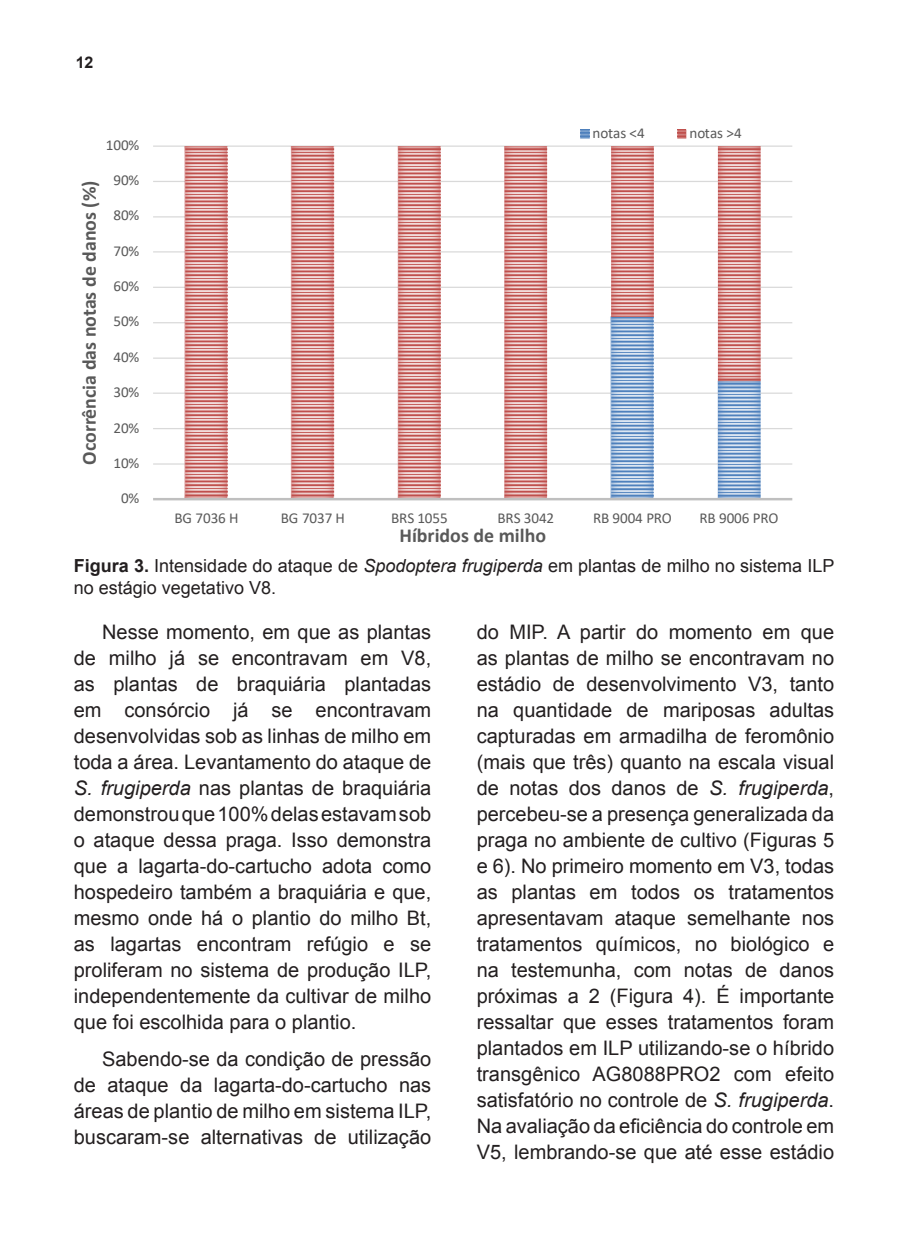
<style>
.page{position:relative;width:908px;height:1248px;background:#fff}
.page>*{position:absolute;margin:0;border:0;box-sizing:border-box;transform-origin:0 0}
.MIOLO{font:20px/26px "Arial";color:#231f20;text-align:justify}
.t1{font:700 19.8px "Calibri";color:#595959}
.FIGURA_LEGENDA{font:18px/21.6px "Arial";color:#231f20}
.t2{font:700 16px "Arial";color:#231f20}
.t3{font:15.2px "Calibri";letter-spacing:-.005em;color:#595959}
.s1{font-weight:700}
.s2{font-style:italic}
</style>
<div class="page">
<hr style="left:153px;top:463px;width:639px;height:1px;background:#d9d9d9">
<hr style="left:153px;top:428px;width:639px;height:1px;background:#d9d9d9">
<hr style="left:153px;top:392px;width:639px;height:2px;background:#d9d9d9">
<hr style="left:153px;top:357px;width:639px;height:2px;background:#d9d9d9">
<hr style="left:153px;top:322px;width:639px;height:1px;background:#d9d9d9">
<hr style="left:153px;top:287px;width:639px;height:1px;background:#d9d9d9">
<hr style="left:153px;top:251px;width:639px;height:1px;background:#d9d9d9">
<hr style="left:153px;top:216px;width:639px;height:1px;background:#d9d9d9">
<hr style="left:153px;top:181px;width:639px;height:1px;background:#d9d9d9">
<hr style="left:153px;top:145px;width:639px;height:2px;background:#d9d9d9">
<img style="left:185px;top:146px;width:575px;height:352px">
<hr style="left:153px;top:498px;width:639px;height:2px;background:#bfbfbf">
<svg style="left:580px;top:129px;width:9px;height:9px"></svg>
<svg style="left:677px;top:129px;width:9px;height:9px"></svg>
<p class="t2" style="left:76px;top:52px;width:19px">12</p>
<p class="t3" style="left:106px;top:134px;width:35px">100%</p>
<p class="t1" style="left:75px;top:465px;width:285px;rotate:-90deg">Ocorrência das notas de danos (%)</p>
<p class="t3" style="left:113px;top:170px;width:27px">90%</p>
<p class="t3" style="left:113px;top:205px;width:27px">80%</p>
<p class="t3" style="left:113px;top:240px;width:27px">70%</p>
<p class="t3" style="left:113px;top:276px;width:27px">60%</p>
<p class="t3" style="left:113px;top:311px;width:27px">50%</p>
<p class="t3" style="left:113px;top:346px;width:27px">40%</p>
<p class="t3" style="left:113px;top:381px;width:27px">30%</p>
<p class="t3" style="left:113px;top:417px;width:27px">20%</p>
<p class="t3" style="left:113px;top:452px;width:27px">10%</p>
<p class="t3" style="left:121px;top:487px;width:20px">0%</p>
<p class="t3" style="left:592px;top:122px;width:54px">notas &lt;4</p>
<p class="t3" style="left:689px;top:122px;width:54px">notas &gt;4</p>
<p class="t3" style="left:174px;top:507px;width:65px">BG 7036 H</p>
<p class="t3" style="left:281px;top:507px;width:65px">BG 7037 H</p>
<p class="t3" style="left:391px;top:507px;width:58px">BRS 1055</p>
<p class="t3" style="left:497px;top:507px;width:58px">BRS 3042</p>
<p class="t3" style="left:592px;top:507px;width:80px">RB 9004 PRO</p>
<p class="t3" style="left:699px;top:507px;width:80px">RB 9006 PRO</p>
<p class="t1" style="left:399px;top:521px;width:148px">Híbridos de milho</p>
<p class="FIGURA_LEGENDA" style="left:74px;top:555px;width:761px"><span class="s1">Figura 3.</span> Intensidade do ataque de <span class="s2">Spodoptera frugiperda</span> em plantas de milho no sistema ILP no estágio vegetativo V8.</p>
<p class="MIOLO" style="left:74px;top:618px;width:359px;text-indent:28px">Nesse momento, em que as plantas de milho já se encontravam em V8, as plantas de braquiária plantadas em consórcio já se encontravam desenvolvidas sob as linhas de milho em toda a área. Levantamento do ataque de <span class="s2">S. frugiperda</span> nas plantas de braquiária demonstrou que 100% delas estavam sob o ataque dessa praga. Isso demonstra que a lagarta-do-cartucho adota como hospedeiro também a braquiária e que, mesmo onde há o plantio do milho Bt, as lagartas encontram refúgio e se proliferam no sistema de produção ILP, independentemente da cultivar de milho que foi escolhida para o plantio.</p>
<p class="MIOLO" style="left:74px;top:1046px;width:359px;text-indent:28px">Sabendo-se da condição de pressão de ataque da lagarta-do-cartucho nas áreas de plantio de milho em sistema ILP, buscaram-se alternativas de utilização</p>
<p class="MIOLO" style="left:476px;top:618px;width:359px">do MIP. A partir do momento em que as plantas de milho se encontravam no estádio de desenvolvimento V3, tanto na quantidade de mariposas adultas capturadas em armadilha de feromônio (mais que três) quanto na escala visual de notas dos danos de <span class="s2">S. frugiperda</span>, percebeu-se a presença generalizada da praga no ambiente de cultivo (Figuras 5 e 6). No primeiro momento em V3, todas as plantas em todos os tratamentos apresentavam ataque semelhante nos tratamentos químicos, no biológico e na testemunha, com notas de danos próximas a 2 (Figura 4). É importante ressaltar que esses tratamentos foram plantados em ILP utilizando-se o híbrido transgênico AG8088PRO2 com efeito satisfatório no controle de <span class="s2">S. frugiperda</span>.<br>Na avaliação da eficiência do controle em V5, lembrando-se que até esse estádio</p>
</div>
